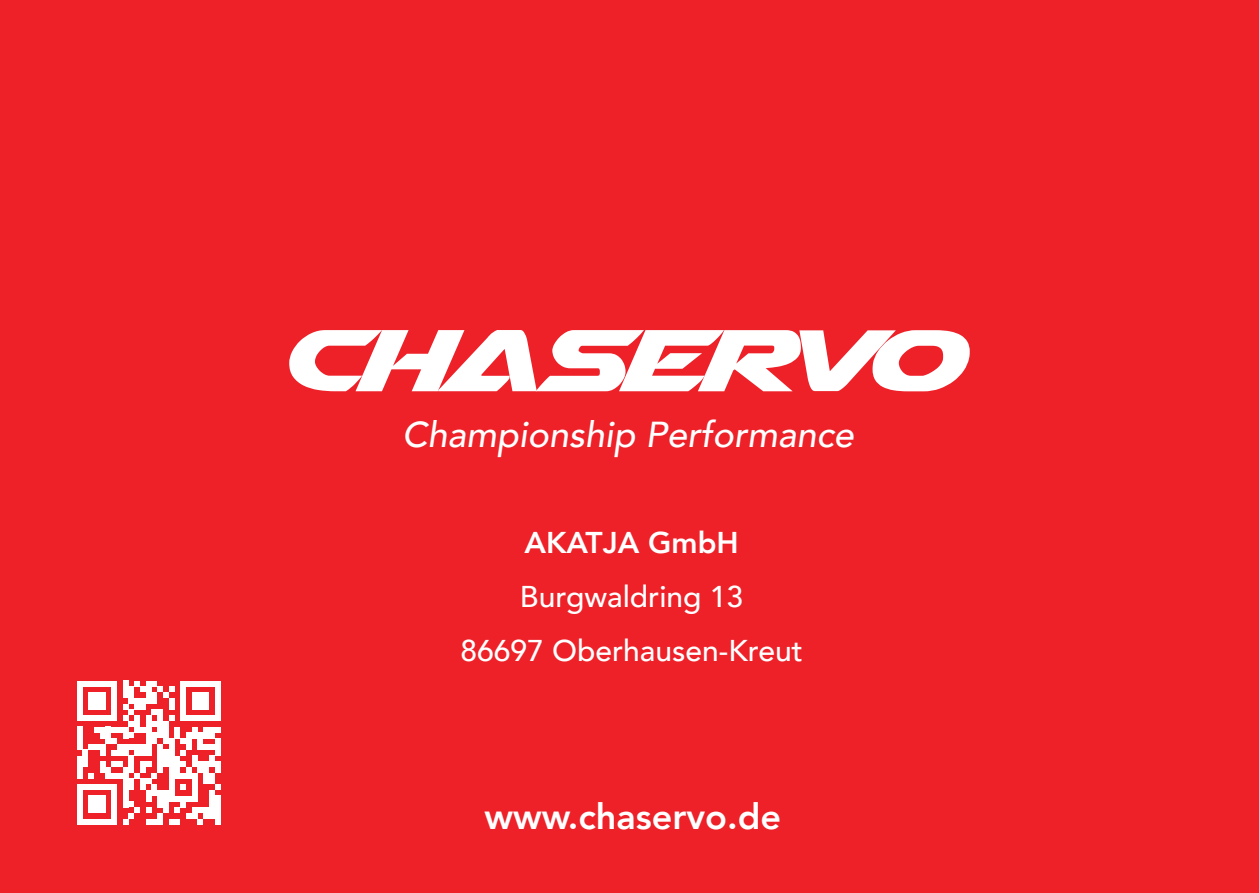
<style>
.page{position:relative;width:1259px;height:893px;background:#ee2028}
.page>*{position:absolute;margin:0;border:0;box-sizing:border-box;transform-origin:0 0}
.t1{font:italic 500 36px "Avenir";color:#fff}
.t2{font:800 36px "Avenir";color:#fff}
.t3{font:500 30px/54px "Avenir";color:#fff;text-align:center}
.t4{font:800 30px "Avenir";color:#fff}
</style>
<div class="page">
<svg style="left:289px;top:330px;width:680px;height:61px"></svg>
<div style="left:77px;top:681px;width:6px;height:34px;background:#fff"></div>
<div style="left:77px;top:755px;width:6px;height:23px;background:#fff"></div>
<div style="left:77px;top:784px;width:6px;height:12px;background:#fff"></div>
<div style="left:77px;top:796px;width:6px;height:17px;background:#fff"></div>
<div style="left:77px;top:813px;width:6px;height:11px;background:#fff"></div>
<div style="left:83px;top:750px;width:5px;height:17px;background:#fff"></div>
<div style="left:88px;top:692px;width:6px;height:18px;background:#fff"></div>
<svg style="left:88px;top:773px;width:6px;height:5px"></svg>
<div style="left:88px;top:796px;width:6px;height:17px;background:#fff"></div>
<div style="left:94px;top:692px;width:6px;height:18px;background:#fff"></div>
<div style="left:94px;top:796px;width:6px;height:17px;background:#fff"></div>
<div style="left:100px;top:692px;width:6px;height:18px;background:#fff"></div>
<div style="left:100px;top:761px;width:6px;height:12px;background:#fff"></div>
<div style="left:100px;top:796px;width:6px;height:17px;background:#fff"></div>
<svg style="left:83px;top:681px;width:28px;height:6px"></svg>
<div style="left:106px;top:767px;width:5px;height:11px;background:#fff"></div>
<svg style="left:83px;top:784px;width:28px;height:6px"></svg>
<svg style="left:83px;top:819px;width:28px;height:5px"></svg>
<div style="left:111px;top:681px;width:6px;height:34px;background:#fff"></div>
<div style="left:111px;top:784px;width:6px;height:12px;background:#fff"></div>
<div style="left:111px;top:796px;width:6px;height:17px;background:#fff"></div>
<div style="left:111px;top:813px;width:6px;height:11px;background:#fff"></div>
<svg style="left:111px;top:761px;width:12px;height:6px"></svg>
<svg style="left:111px;top:773px;width:12px;height:5px"></svg>
<div style="left:123px;top:681px;width:6px;height:17px;background:#fff"></div>
<div style="left:123px;top:767px;width:6px;height:11px;background:#fff"></div>
<div style="left:123px;top:778px;width:6px;height:18px;background:#fff"></div>
<div style="left:123px;top:796px;width:6px;height:11px;background:#fff"></div>
<div style="left:129px;top:687px;width:5px;height:17px;background:#fff"></div>
<svg style="left:77px;top:704px;width:57px;height:51px"></svg>
<div style="left:129px;top:755px;width:5px;height:18px;background:#fff"></div>
<div style="left:129px;top:778px;width:5px;height:12px;background:#fff"></div>
<div style="left:134px;top:698px;width:6px;height:12px;background:#fff"></div>
<div style="left:134px;top:715px;width:6px;height:17px;background:#fff"></div>
<div style="left:134px;top:744px;width:6px;height:11px;background:#fff"></div>
<svg style="left:134px;top:773px;width:6px;height:5px"></svg>
<svg style="left:123px;top:801px;width:17px;height:23px"></svg>
<svg style="left:134px;top:681px;width:12px;height:11px"></svg>
<div style="left:140px;top:698px;width:6px;height:12px;background:#fff"></div>
<svg style="left:140px;top:727px;width:6px;height:5px"></svg>
<div style="left:140px;top:744px;width:6px;height:11px;background:#fff"></div>
<div style="left:140px;top:761px;width:6px;height:12px;background:#fff"></div>
<div style="left:140px;top:778px;width:6px;height:12px;background:#fff"></div>
<div style="left:146px;top:681px;width:6px;height:23px;background:#fff"></div>
<div style="left:146px;top:715px;width:6px;height:29px;background:#fff"></div>
<div style="left:146px;top:744px;width:6px;height:11px;background:#fff"></div>
<svg style="left:146px;top:761px;width:6px;height:6px"></svg>
<svg style="left:146px;top:807px;width:6px;height:6px"></svg>
<div style="left:152px;top:692px;width:5px;height:12px;background:#fff"></div>
<svg style="left:152px;top:721px;width:5px;height:6px"></svg>
<div style="left:152px;top:732px;width:5px;height:12px;background:#fff"></div>
<svg style="left:146px;top:819px;width:11px;height:5px"></svg>
<svg style="left:152px;top:710px;width:11px;height:5px"></svg>
<div style="left:157px;top:715px;width:6px;height:23px;background:#fff"></div>
<div style="left:157px;top:744px;width:6px;height:29px;background:#fff"></div>
<div style="left:157px;top:796px;width:6px;height:11px;background:#fff"></div>
<div style="left:157px;top:813px;width:6px;height:11px;background:#fff"></div>
<div style="left:163px;top:721px;width:6px;height:23px;background:#fff"></div>
<div style="left:163px;top:750px;width:6px;height:17px;background:#fff"></div>
<div style="left:163px;top:796px;width:6px;height:17px;background:#fff"></div>
<svg style="left:152px;top:681px;width:23px;height:17px"></svg>
<div style="left:169px;top:698px;width:6px;height:12px;background:#fff"></div>
<div style="left:169px;top:744px;width:6px;height:34px;background:#fff"></div>
<div style="left:175px;top:727px;width:5px;height:11px;background:#fff"></div>
<div style="left:175px;top:755px;width:5px;height:23px;background:#fff"></div>
<svg style="left:175px;top:807px;width:5px;height:6px"></svg>
<svg style="left:169px;top:819px;width:11px;height:5px"></svg>
<div style="left:180px;top:681px;width:6px;height:34px;background:#fff"></div>
<svg style="left:180px;top:761px;width:6px;height:6px"></svg>
<div style="left:180px;top:796px;width:6px;height:11px;background:#fff"></div>
<div style="left:186px;top:732px;width:6px;height:12px;background:#fff"></div>
<svg style="left:169px;top:738px;width:23px;height:17px"></svg>
<div style="left:186px;top:767px;width:6px;height:11px;background:#fff"></div>
<div style="left:192px;top:692px;width:6px;height:18px;background:#fff"></div>
<div style="left:192px;top:727px;width:6px;height:11px;background:#fff"></div>
<div style="left:192px;top:755px;width:6px;height:12px;background:#fff"></div>
<div style="left:198px;top:692px;width:5px;height:18px;background:#fff"></div>
<div style="left:198px;top:732px;width:5px;height:12px;background:#fff"></div>
<div style="left:198px;top:761px;width:5px;height:12px;background:#fff"></div>
<div style="left:203px;top:692px;width:6px;height:18px;background:#fff"></div>
<div style="left:203px;top:727px;width:6px;height:11px;background:#fff"></div>
<div style="left:203px;top:761px;width:6px;height:17px;background:#fff"></div>
<svg style="left:186px;top:681px;width:29px;height:6px"></svg>
<div style="left:209px;top:727px;width:6px;height:11px;background:#fff"></div>
<div style="left:209px;top:755px;width:6px;height:12px;background:#fff"></div>
<div style="left:209px;top:796px;width:6px;height:17px;background:#fff"></div>
<svg style="left:186px;top:807px;width:29px;height:17px"></svg>
<div style="left:215px;top:681px;width:6px;height:34px;background:#fff"></div>
<svg style="left:169px;top:715px;width:52px;height:6px"></svg>
<svg style="left:215px;top:727px;width:6px;height:5px"></svg>
<svg style="left:198px;top:738px;width:23px;height:12px"></svg>
<div style="left:215px;top:744px;width:6px;height:11px;background:#fff"></div>
<div style="left:215px;top:761px;width:6px;height:12px;background:#fff"></div>
<svg style="left:146px;top:773px;width:75px;height:28px"></svg>
<div style="left:215px;top:796px;width:6px;height:17px;background:#fff"></div>
<div style="left:215px;top:813px;width:6px;height:11px;background:#fff"></div>
<p class="t1" style="left:402px;top:412px;width:453px">Championship Performance</p>
<p class="t4" style="left:524px;top:519px;width:216px">AKATJA GmbH</p>
<p class="t3" style="left:460px;top:568px;width:344px">Burgwaldring 13<br>86697 Oberhausen-Kreut</p>
<p class="t2" style="left:484px;top:788px;width:298px">www.chaservo.de</p>
</div>
